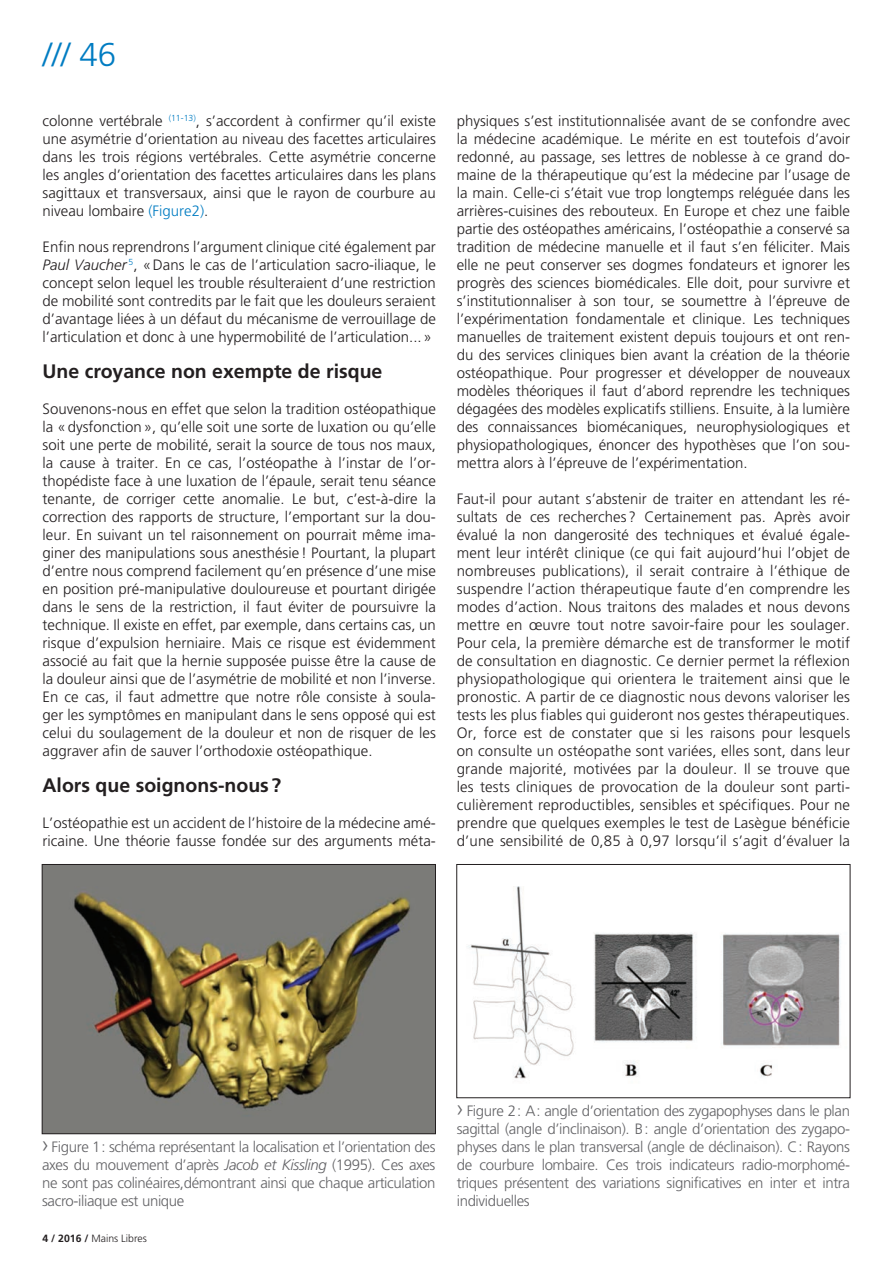
<style>
.page{position:relative;width:893px;height:1263px;background:#fff}
.page>*{position:absolute;margin:0;border:0;box-sizing:border-box;transform-origin:0 0}
.t1{font:300 33px "Frutiger";color:#007cc2}
.t2{font:700 19.5px "Frutiger";color:#231f20}
.t3{font:300 15px/18px "Frutiger";color:#231f20;text-align:justify}
.t4{font:300 15px/18px "Frutiger";letter-spacing:-.025em;color:#636366;text-align:justify}
.t5{font:300 10.5px "Frutiger";color:#231f20}
.s1{color:#007cc2}
.s2{font-style:italic}
.s3{font-size:22.5px}
.s4{font-weight:700}
</style>
<div class="page">
<img style="left:44px;top:866px;width:390px;height:266px">
<div style="left:42px;top:864px;width:394px;height:270px;border:1px solid #231f20"></div>
<img style="left:467px;top:887px;width:374px;height:192px">
<div style="left:456px;top:864px;width:394px;height:234px;border:1px solid #231f20"></div>
<p class="t1" style="left:43px;top:36px;width:75px">/// 46</p>
<p class="t3" style="left:43px;top:112px;width:395px">colonne vertébrale <sup>(11-13)</sup>, s’accordent à confirmer qu’il existe une asymétrie d’orientation au niveau des facettes articulaires dans les trois régions vertébrales. Cette asymétrie concerne les angles d’orientation des facettes articulaires dans les plans sagittaux et transversaux, ainsi que le rayon de courbure au niveau lombaire <span class="s1">(Figure2)</span>.</p>
<p class="t3" style="left:43px;top:238px;width:395px">Enfin nous reprendrons l’argument clinique cité également par <span class="s2">Paul Vaucher</span> <sup>5</sup>, «Dans le cas de l’articulation sacro-iliaque, le concept selon lequel les trouble résulteraient d’une restriction de mobilité sont contredits par le fait que les douleurs seraient d’avantage liées à un défaut du mécanisme de verrouillage de l’articulation et donc à une hypermobilité de l’articulation...»</p>
<p class="t2" style="left:43px;top:360px;width:341px">Une croyance non exempte de risque</p>
<p class="t3" style="left:43px;top:400px;width:395px">Souvenons-nous en effet que selon la tradition ostéopathique la «dysfonction», qu’elle soit une sorte de luxation ou qu’elle soit une perte de mobilité, serait la source de tous nos maux, la cause à traiter. En ce cas, l’ostéopathe à l’instar de l’or&shy;thopédiste face à une luxation de l’épaule, serait tenu séance tenante, de corriger cette anomalie. Le but, c’est-à-dire la correction des rapports de structure, l’emportant sur la dou&shy;leur. En suivant un tel raisonnement on pourrait même ima&shy;giner des manipulations sous anesthésie! Pourtant, la plupart d’entre nous comprend facilement qu’en présence d’une mise en position pré-manipulative douloureuse et pourtant dirigée dans le sens de la restriction, il faut éviter de poursuivre la technique. Il existe en effet, par exemple, dans certains cas, un risque d’expulsion herniaire. Mais ce risque est évidemment associé au fait que la hernie supposée puisse être la cause de la douleur ainsi que de l’asymétrie de mobilité et non l’inverse.<br>En ce cas, il faut admettre que notre rôle consiste à soula&shy;ger les symptômes en manipulant dans le sens opposé qui est celui du soulagement de la douleur et non de risquer de les aggraver afin de sauver l’orthodoxie ostéopathique.</p>
<p class="t2" style="left:43px;top:774px;width:240px">Alors que soignons-nous?</p>
<p class="t3" style="left:43px;top:814px;width:395px">L’ostéopathie est un accident de l’histoire de la médecine amé&shy;ricaine. Une théorie fausse fondée sur des arguments méta-</p>
<p class="t3" style="left:457px;top:112px;width:395px">physiques s’est institutionnalisée avant de se confondre avec la médecine académique. Le mérite en est toutefois d’avoir redonné, au passage, ses lettres de noblesse à ce grand do&shy;maine de la thérapeutique qu’est la médecine par l’usage de la main. Celle-ci s’était vue trop longtemps reléguée dans les arrières-cuisines des rebouteux. En Europe et chez une faible partie des ostéopathes américains, l’ostéopathie a conservé sa tradition de médecine manuelle et il faut s’en féliciter. Mais elle ne peut conserver ses dogmes fondateurs et ignorer les progrès des sciences biomédicales. Elle doit, pour survivre et s’institutionnaliser à son tour, se soumettre à l’épreuve de l’expérimentation fondamentale et clinique. Les techniques manuelles de traitement existent depuis toujours et ont ren&shy;du des services cliniques bien avant la création de la théorie ostéopathique. Pour progresser et développer de nouveaux modèles théoriques il faut d’abord reprendre les techniques dégagées des modèles explicatifs stilliens. Ensuite, à la lumière des connaissances biomécaniques, neurophysiologiques et physiopathologiques, énoncer des hypothèses que l’on sou&shy;mettra alors à l’épreuve de l’expérimentation.</p>
<p class="t3" style="left:457px;top:490px;width:395px">Faut-il pour autant s’abstenir de traiter en attendant les ré&shy;sultats de ces recherches ? Certainement pas. Après avoir évalué la non dangerosité des techniques et évalué égale&shy;ment leur intérêt clinique (ce qui fait aujourd’hui l’objet de nombreuses publications), il serait contraire à l’éthique de suspendre l’action thérapeutique faute d’en comprendre les modes d’action. Nous traitons des malades et nous devons mettre en œuvre tout notre savoir-faire pour les soulager.<br>Pour cela, la première démarche est de transformer le motif de consultation en diagnostic. Ce dernier permet la réflexion physiopathologique qui orientera le traitement ainsi que le pronostic. A partir de ce diagnostic nous devons valoriser les tests les plus fiables qui guideront nos gestes thérapeutiques.<br>Or, force est de constater que si les raisons pour lesquels on consulte un ostéopathe sont variées, elles sont, dans leur grande majorité, motivées par la douleur. Il se trouve que les tests cliniques de provocation de la douleur sont parti&shy;culièrement reproductibles, sensibles et spécifiques. Pour ne prendre que quelques exemples le test de Lasègue bénéficie d’une sensibilité de 0,85 à 0,97 lorsqu’il s’agit d’évaluer la</p>
<p class="t4" style="left:42px;top:1138px;width:395px"><span class="s3">›</span> Figure 1: schéma représentant la localisation et l’orientation des axes du mouvement d’après <span class="s2">Jacob et Kissling</span> (1995). Ces axes ne sont pas colinéaires,démontrant ainsi que chaque articulation sacro-iliaque est unique</p>
<p class="t5" style="left:43px;top:1232px;width:106px"><span class="s4">4 / 2016 /</span> Mains Libres</p>
<p class="t4" style="left:457px;top:1102px;width:395px"><span class="s3">›</span> Figure 2: A: angle d’orientation des zygapophyses dans le plan sagittal (angle d’inclinaison). B: angle d’orientation des zygapo&shy;physes dans le plan transversal (angle de déclinaison). C: Rayons de courbure lombaire. Ces trois indicateurs radio-morphomé&shy;triques présentent des variations significatives en inter et intra individuelles</p>
</div>
